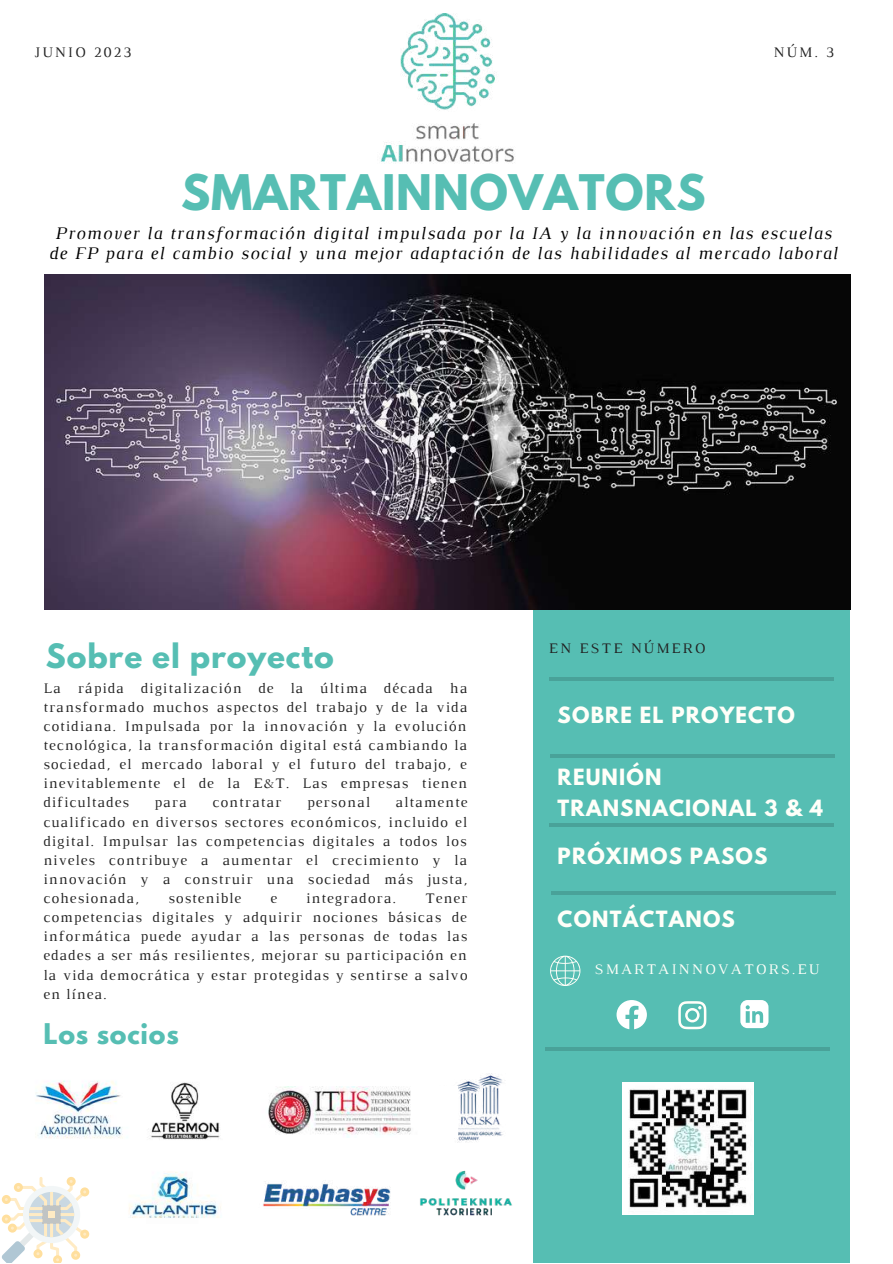
<style>
.page{position:relative;width:893px;height:1264px;background:#fff}
.page>*{position:absolute;margin:0;border:0;box-sizing:border-box;transform-origin:0 0}
.t1{font:700 43.5px "League Spartan";letter-spacing:.02em;color:#56beb3}
.t2{font:700 29.7px "League Spartan";letter-spacing:.03em;color:#56beb3}
.t3{font:700 25.2px "League Spartan";letter-spacing:.03em;color:#56beb3}
.t4{font:700 19.8px/31.5px "League Spartan";letter-spacing:.06em;color:#fffff9}
.t5{font:italic 18px/20.2px "Luthier";letter-spacing:.07em;color:#000;text-align:center}
.t6{font:15px "Luthier";letter-spacing:.14em;color:#fffff9}
.t7{font:14.85px/19px "Luthier";letter-spacing:.07em;color:#222;text-align:justify}
.t8{font:14.85px "Luthier";letter-spacing:.14em;color:#222}
</style>
<div class="page">
<div style="left:533px;top:581px;width:316px;height:681px;background:#56beb3"></div>
<hr style="left:550px;top:754px;width:284px;height:3px;background:#000">
<hr style="left:551px;top:891px;width:284px;height:3px;background:#000">
<hr style="left:545px;top:1047px;width:285px;height:3px;background:#000">
<hr style="left:549px;top:677px;width:285px;height:4px;background:#49a299">
<img style="left:45px;top:274px;width:805px;height:335px">
<img style="left:380px;top:13px;width:134px;height:151px">
<svg style="left:550px;top:955px;width:30px;height:31px"></svg>
<svg style="left:616px;top:1000px;width:31px;height:29px"></svg>
<svg style="left:678px;top:1001px;width:28px;height:28px"></svg>
<svg style="left:740px;top:1000px;width:28px;height:28px"></svg>
<img style="left:622px;top:1082px;width:131px;height:131px">
<img style="left:36px;top:1080px;width:87px;height:59px">
<img style="left:129px;top:1172px;width:92px;height:46px">
<img style="left:263px;top:1180px;width:128px;height:36px">
<img style="left:457px;top:1073px;width:46px;height:69px">
<img style="left:149px;top:1082px;width:71px;height:58px">
<svg style="left:2px;top:1177px;width:87px;height:85px"></svg>
<img style="left:420px;top:1170px;width:92px;height:46px">
<img style="left:268px;top:1086px;width:143px;height:50px">
<hr style="left:549px;top:823px;width:284px;height:4px;background:#49a299">
<p class="t8" style="left:34px;top:46px;width:99px">JUNIO 2023</p>
<p class="t7" style="left:773px;top:43px;width:62px">NÚM. 3</p>
<h1 class="t1" style="left:181px;top:170px;width:526px">SMARTAINNOVATORS</h1>
<p class="t5" style="left:49px;top:224px;width:790px">Promover la transformación digital impulsada por la IA y la innovación en las escuelas de FP para el cambio social y una mejor adaptación de las habilidades al mercado laboral</p>
<h2 class="t2" style="left:46px;top:641px;width:289px">Sobre el proyecto</h2>
<p class="t7" style="left:43px;top:679px;width:425px">La rápida digitalización de la última década ha transformado muchos aspectos del trabajo y de la vida cotidiana. Impulsada por la innovación y la evolución tecnológica, la transformación digital está cambiando la sociedad, el mercado laboral y el futuro del trabajo, e inevitablemente el de la E&amp;T. Las empresas tienen dificultades</p>
<p class="t7" style="left:43px;top:794px;width:425px;text-indent:352px">altamente cualificado en diversos sectores económicos, incluido el digital. Impulsar las competencias digitales a todos los niveles contribuye a aumentar el crecimiento y la innovación y a construir una sociedad más justa, cohesionada,</p>
<p class="t7" style="left:154px;top:794px;width:34px">para</p>
<p class="t7" style="left:212px;top:794px;width:70px">contratar</p>
<p class="t7" style="left:307px;top:794px;width:64px">personal</p>
<p class="t7" style="left:168px;top:889px;width:74px">sostenible</p>
<p class="t7" style="left:270px;top:889px;width:8px">e</p>
<p class="t7" style="left:306px;top:889px;width:91px">integradora.</p>
<p class="t7" style="left:43px;top:889px;width:425px;text-indent:382px">Tener competencias digitales y adquirir nociones básicas de informática puede ayudar a las personas de todas las edades a ser más resilientes, mejorar su participación en la vida democrática y estar protegidas y sentirse a salvo en línea.</p>
<h3 class="t3" style="left:43px;top:1021px;width:137px">Los socios</h3>
<p class="t8" style="left:549px;top:642px;width:158px">EN ESTE NÚMERO</p>
<h3 class="t4" style="left:557px;top:702px;width:239px">SOBRE EL PROYECTO</h3>
<h3 class="t4" style="left:557px;top:763px;width:267px">REUNIÓN<br>TRANSNACIONAL 3 &amp; 4</h3>
<h3 class="t4" style="left:557px;top:842px;width:211px">PRÓXIMOS PASOS</h3>
<h3 class="t4" style="left:557px;top:905px;width:179px">CONTÁCTANOS</h3>
<p class="t6" style="left:594px;top:963px;width:226px">SMARTAINNOVATORS.EU</p>
</div>
